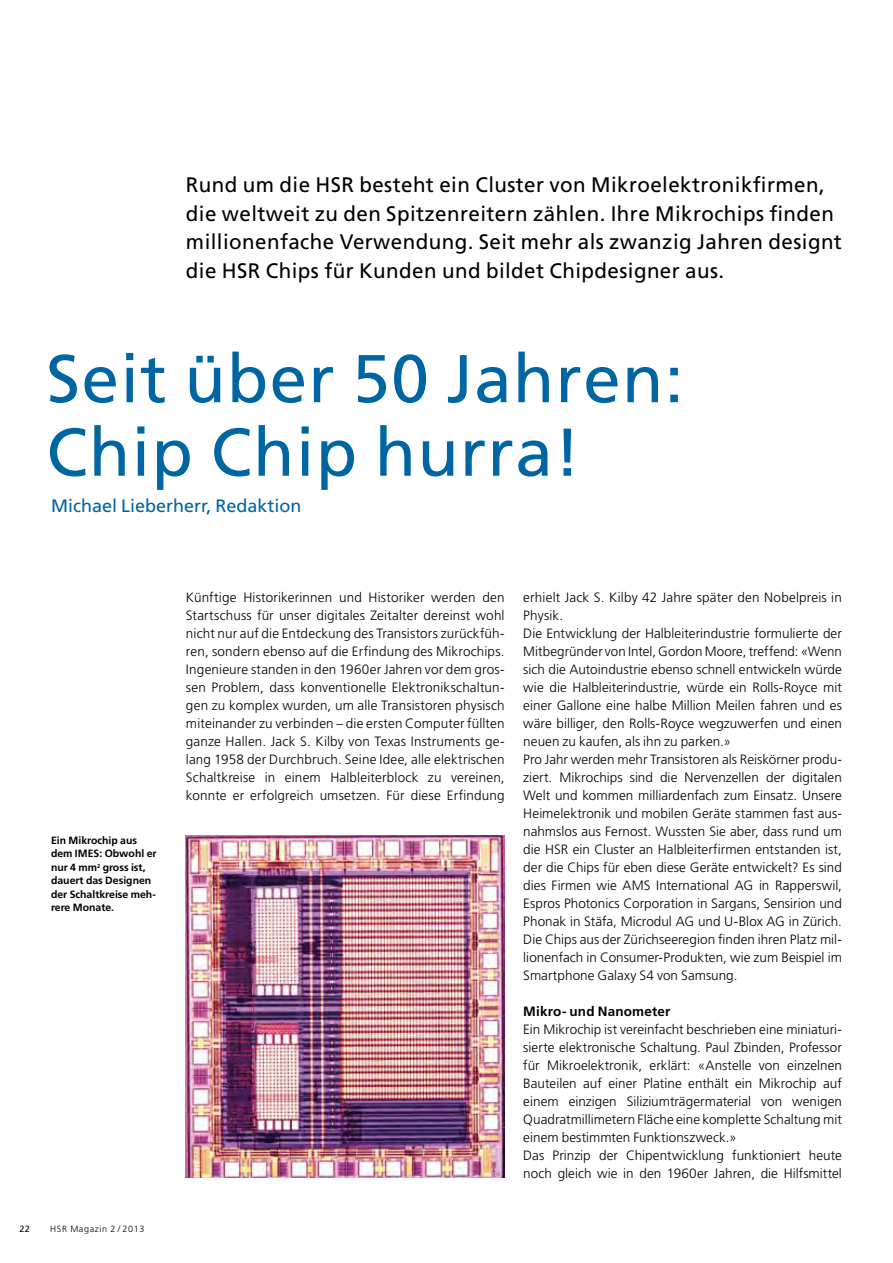
<style>
.page{position:relative;width:893px;height:1263px;background:#fff}
.page>*{position:absolute;margin:0;border:0;box-sizing:border-box;transform-origin:0 0}
.t1{font:67.5px/73.5px "Frutiger";letter-spacing:.02em;color:#0065a3}
.t2{font:21px/28.5px "Frutiger";letter-spacing:.02em;color:#000}
.t3{font:18px "Frutiger";color:#0065a3}
.t4{font:300 13.5px/18px "Frutiger";letter-spacing:.005em;color:#000}
.t5{font:700 13.5px "Frutiger";letter-spacing:.01em;color:#000}
.t6{font:700 10.5px/13.5px "Frutiger";color:#000}
.t7{font:300 9px "Frutiger";letter-spacing:.07em;color:#000}
.t8{font:9px "Frutiger";color:#000}
</style>
<div class="page">
<img style="left:186px;top:836px;width:319px;height:342px">
<p class="t2" style="left:186px;top:170px;width:657px">Rund um die HSR besteht ein Cluster von Mikroelektronikfirmen, die weltweit zu den Spitzenreitern zählen. I hre Mikrochips finden millionenfache Verwendung. Seit mehr als zwanzig Jahren designt die HSR Chips für Kunden und bildet Chipdesigner aus.</p>
<h1 class="t1" style="left:46px;top:341px;width:639px">Seit über 50 Jahren:<br>Chip Chip hurra!</h1>
<h3 class="t3" style="left:51px;top:495px;width:252px">Michael Lieberherr, Redaktion</h3>
<p class="t6" style="left:51px;top:833px;width:107px">Ein Mikrochip aus dem IMES: Obwohl er nur 4 mm<sup>2</sup> gross ist, dauert das Designen der Schaltkreise meh&shy;rere Monate.</p>
<p class="t8" style="left:20px;top:1223px;width:12px">22</p>
<p class="t7" style="left:50px;top:1223px;width:96px">HSR Magazin 2 / 2013</p>
<p class="t4" style="left:186px;top:588px;width:320px;text-align:justify">Künftige Historikerinnen und Historiker werden den Startschuss für unser digitales Zeitalter dereinst wohl nicht nur auf die Entdeckung des Transistors zurückfüh&shy;ren, sondern ebenso auf die Erfindung des Mikrochips.<br>Ingenieure standen in den 1960er Jahren vor dem gros&shy;sen Problem, dass konventionelle Elektronikschaltun&shy;gen zu komplex wurden, um alle Transistoren physisch miteinander zu verbinden – die ersten Computer füllten ganze Hallen. Jack S. Kilby von Texas Instruments ge&shy;lang 1958 der Durchbruch. Seine Idee, alle elektrischen Schaltkreise in einem Halbleiterblock zu vereinen, konnte er erfolgreich umsetzen. Für diese Erfindung</p>
<p class="t4" style="left:523px;top:588px;width:320px">erhielt Jack S. Kilby 42 Jahre später den Nobelpreis in Physik.<br>Die Entwicklung der Halbleiterindustrie formulierte der Mitbegründer von Intel, Gordon Moore, treffend: «Wenn sich die Autoindustrie ebenso schnell entwickeln würde wie die Halbleiterindustrie, würde ein Rolls-Royce mit einer Gallone eine halbe Million Meilen fahren und es wäre billiger, den Rolls-Royce wegzuwerfen und einen neuen zu kaufen, als ihn zu parken.»<br>Pro Jahr werden mehr Transistoren als Reiskörner produ&shy;ziert. Mikrochips sind die Nervenzellen der digitalen Welt und kommen milliardenfach zum Einsatz. Unsere Heimelektronik und mobilen Geräte stammen fast aus&shy;nahmslos aus Fernost. Wussten Sie aber, dass rund um die HSR ein Cluster an Halbleiterfirmen entstanden ist, der die Chips für eben diese Geräte entwickelt? Es sind dies Firmen wie AMS International AG in Rapperswil, Espros Photonics Corporation in Sargans, Sensirion und Phonak in Stäfa, Microdul AG und U-Blox AG in Zürich.<br>Die Chips aus der Zürichseeregion finden ihren Platz mil&shy;lionenfach in Consumer-Produkten, wie zum Beispiel im Smartphone Galaxy S4 von Samsung.</p>
<p class="t5" style="left:523px;top:1003px;width:149px">Mikro- und Nanometer</p>
<p class="t4" style="left:523px;top:1020px;width:320px">Ein Mikrochip ist vereinfacht beschrieben eine miniaturi&shy;sierte elektronische Schaltung. Paul Zbinden, Professor für Mikroelektronik, erklärt: «Anstelle von einzelnen Bauteilen auf einer Platine enthält ein Mikrochip auf einem einzigen Siliziumträgermaterial von wenigen Quadratmillimetern Fläche eine komplette Schaltung mit einem bestimmten Funktionszweck.»<br>Das Prinzip der Chipentwicklung funktioniert heute noch gleich wie in den 1960er Jahren, die Hilfsmittel</p>
</div>
